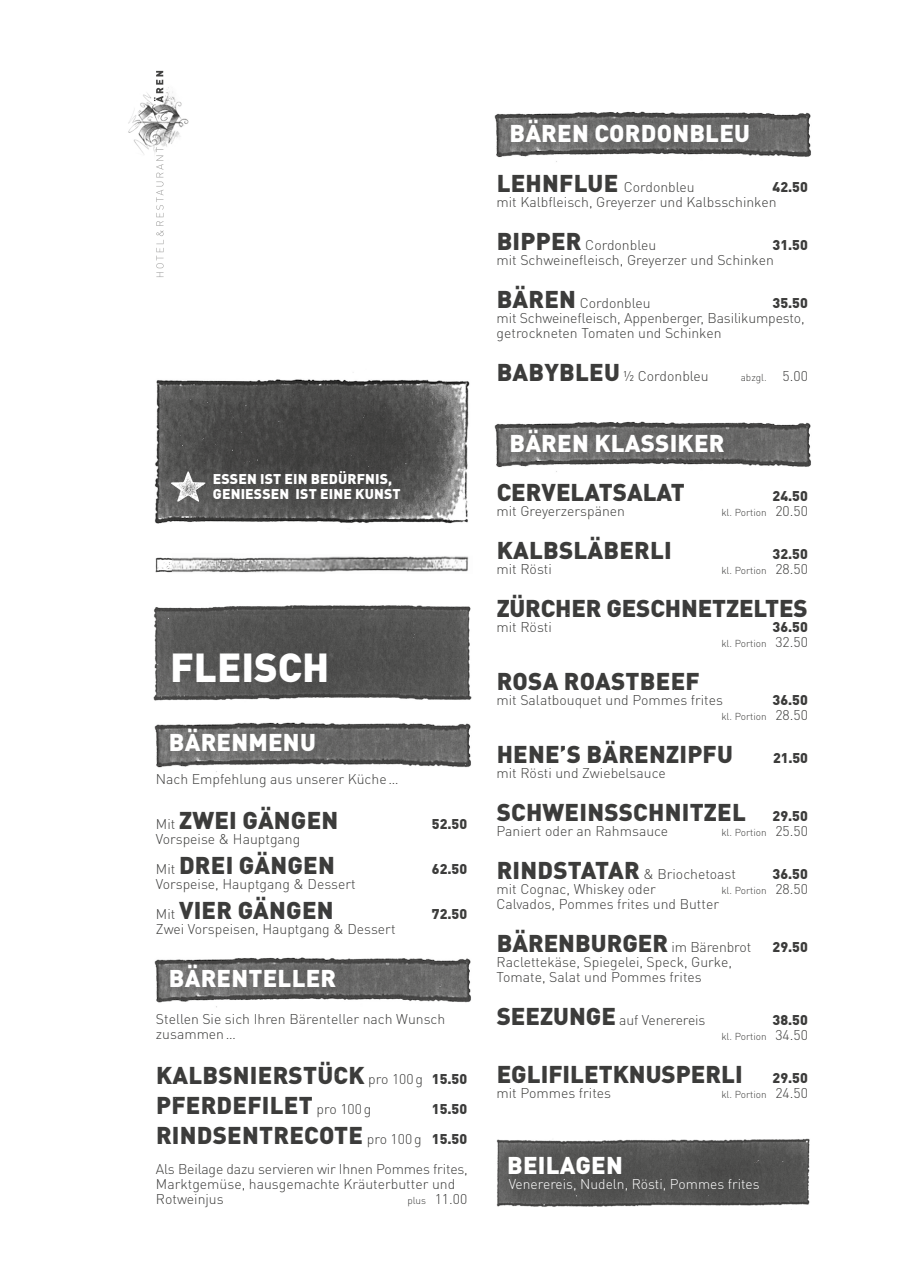
<style>
.page{position:relative;width:908px;height:1276px;background:#fff}
.page>*{position:absolute;margin:0;border:0;box-sizing:border-box;transform-origin:0 0}
.t1{font:900 40px "DIN Pro";color:#fff}
.t2{font:900 24px "DIN Pro";letter-spacing:.01em;color:#3c3c3b}
.t3{font:900 24px "DIN Pro";letter-spacing:.01em;color:#fff}
.t4{font:300 14px/15px "DIN Pro";color:#3c3c3b}
.t5{font:900 14px "DIN Pro";color:#3c3c3b}
.t6{font:900 14px "DIN Pro";letter-spacing:.01em;color:#fff}
.t7{font:300 14px "DIN Pro";color:#fff}
.t8{font:300 10px "DIN Pro";color:#3c3c3b}
.s1{font-weight:300;font-size:14px}
.s2{font-size:14px}
.s3{font-size:10px}
.s4{font-weight:900;font-size:24px}
</style>
<div class="page">
<img style="left:128px;top:70px;width:683px;height:1137px">
<p class="t6" style="left:213px;top:469px;width:181px">ESSEN IST EIN BEDÜRFNIS,</p>
<p class="t6" style="left:213px;top:484px;width:189px">GENIESSEN IST EINE KUNST</p>
<p class="t1" style="left:170px;top:640px;width:161px">FLEISCH</p>
<p class="t3" style="left:169px;top:726px;width:148px">BÄRENMENU</p>
<p class="t4" style="left:156px;top:771px;width:244px">Nach Empfehlung aus unserer Küche…</p>
<p class="t2" style="left:156px;top:804px;width:184px"><span class="s1">Mit</span> ZWEI GÄNGEN</p>
<p class="t4" style="left:156px;top:831px;width:146px">Vorspeise &amp; Hauptgang</p>
<p class="t2" style="left:156px;top:849px;width:180px"><span class="s1">Mit</span> DREI GÄNGEN</p>
<p class="t4" style="left:156px;top:876px;width:201px">Vorspeise, Hauptgang &amp; Dessert</p>
<p class="t2" style="left:156px;top:894px;width:179px"><span class="s1">Mit</span> VIER GÄNGEN</p>
<p class="t4" style="left:156px;top:921px;width:241px">Zwei Vorspeisen, Hauptgang &amp; Dessert</p>
<p class="t3" style="left:169px;top:962px;width:169px">BÄRENTELLER</p>
<p class="t5" style="left:432px;top:815px;width:37px">52.50</p>
<p class="t5" style="left:432px;top:860px;width:37px">62.50</p>
<p class="t5" style="left:432px;top:905px;width:37px">72.50</p>
<p class="t4" style="left:156px;top:1011px;width:291px">Stellen Sie sich Ihren Bärenteller nach Wunsch</p>
<p class="t4" style="left:156px;top:1026px;width:82px">zusammen…</p>
<p class="t2" style="left:156px;top:1059px;width:312px">KALBSNIERSTÜCK <span class="s1">pro 100g</span> <span class="s2">15.50</span></p>
<p class="t2" style="left:156px;top:1089px;width:216px">PFERDEFILET <span class="s1">pro 100g</span></p>
<p class="t5" style="left:432px;top:1100px;width:37px">15.50</p>
<p class="t2" style="left:156px;top:1119px;width:312px">RINDSENTRECOTE <span class="s1">pro 100g</span> <span class="s2">15.50</span></p>
<p class="t4" style="left:156px;top:1161px;width:313px">Als Beilage dazu servieren wir Ihnen Pommes frites,<br>Marktgemüse, hausgemachte Kräuterbutter und<br>Rotweinjus</p>
<p class="t4" style="left:407px;top:1191px;width:61px"><span class="s3">plus</span> 11.00</p>
<p class="t3" style="left:509px;top:117px;width:242px">BÄREN CORDONBLEU</p>
<p class="t4" style="left:496px;top:179px;width:199px"><span class="s4">LEHNFLUE</span> Cordonbleu</p>
<p class="t5" style="left:772px;top:177px;width:37px">42.50</p>
<p class="t4" style="left:496px;top:194px;width:281px">mit Kalbfleisch, Greyerzer und Kalbsschinken</p>
<p class="t4" style="left:496px;top:237px;width:161px"><span class="s4">BIPPER</span> Cordonbleu</p>
<p class="t5" style="left:772px;top:235px;width:37px">31.50</p>
<p class="t4" style="left:496px;top:252px;width:279px">mit Schweinefleisch, Greyerzer und Schinken</p>
<p class="t4" style="left:496px;top:295px;width:155px"><span class="s4">BÄREN</span> Cordonbleu</p>
<p class="t5" style="left:772px;top:293px;width:37px">35.50</p>
<p class="t4" style="left:496px;top:310px;width:309px">mit Schweinefleisch, Appenberger, Basilikumpesto, getrockneten Tomaten und Schinken</p>
<p class="t4" style="left:496px;top:368px;width:213px"><span class="s4">BABYBLEU</span> ½ Cordonbleu</p>
<p class="t8" style="left:740px;top:370px;width:69px">abzgl. <span class="s2">5.00</span></p>
<p class="t3" style="left:509px;top:427px;width:216px">BÄREN KLASSIKER</p>
<p class="t2" style="left:496px;top:476px;width:189px">CERVELATSALAT</p>
<p class="t5" style="left:772px;top:486px;width:37px">24.50</p>
<p class="t4" style="left:496px;top:503px;width:130px">mit Greyerzerspänen</p>
<p class="t8" style="left:721px;top:505px;width:88px">kl. Portion <span class="s2">20.50</span></p>
<p class="t2" style="left:496px;top:534px;width:177px">KALBSLÄBERLI</p>
<p class="t5" style="left:772px;top:544px;width:37px">32.50</p>
<p class="t4" style="left:496px;top:561px;width:57px">mit Rösti</p>
<p class="t8" style="left:721px;top:563px;width:88px">kl. Portion <span class="s2">28.50</span></p>
<p class="t2" style="left:496px;top:592px;width:312px">ZÜRCHER GESCHNETZELTES</p>
<p class="t4" style="left:496px;top:619px;width:57px">mit Rösti</p>
<p class="t5" style="left:772px;top:617px;width:37px">36.50</p>
<p class="t8" style="left:721px;top:636px;width:88px">kl. Portion <span class="s2">32.50</span></p>
<p class="t2" style="left:496px;top:665px;width:204px">ROSA ROASTBEEF</p>
<p class="t4" style="left:496px;top:692px;width:228px">mit Salatbouquet und Pommes frites</p>
<p class="t5" style="left:772px;top:690px;width:37px">36.50</p>
<p class="t8" style="left:721px;top:709px;width:88px">kl. Portion <span class="s2">28.50</span></p>
<p class="t2" style="left:496px;top:738px;width:238px">HENE’S BÄRENZIPFU</p>
<p class="t5" style="left:772px;top:748px;width:36px">21.50</p>
<p class="t4" style="left:496px;top:765px;width:171px">mit Rösti und Zwiebelsauce</p>
<p class="t2" style="left:496px;top:796px;width:312px">SCHWEINSSCHNITZEL <span class="s2">29.50</span></p>
<p class="t4" style="left:496px;top:823px;width:173px">Paniert oder an Rahmsauce</p>
<p class="t8" style="left:721px;top:825px;width:88px">kl. Portion <span class="s2">25.50</span></p>
<p class="t4" style="left:496px;top:866px;width:241px"><span class="s4">RINDSTATAR</span> &amp; Briochetoast</p>
<p class="t5" style="left:772px;top:864px;width:37px">36.50</p>
<p class="t4" style="left:496px;top:881px;width:161px">mit Cognac, Whiskey oder</p>
<p class="t8" style="left:721px;top:883px;width:88px">kl. Portion <span class="s2">28.50</span></p>
<p class="t4" style="left:496px;top:896px;width:224px">Calvados, Pommes frites und Butter</p>
<p class="t2" style="left:496px;top:927px;width:256px">BÄRENBURGER <span class="s1">im Bärenbrot</span></p>
<p class="t5" style="left:772px;top:937px;width:37px">29.50</p>
<p class="t4" style="left:496px;top:954px;width:237px">Raclettekäse, Spiegelei, Speck, Gurke,<br>Tomate, Salat und Pommes frites</p>
<p class="t4" style="left:496px;top:1012px;width:210px"><span class="s4">SEEZUNGE</span> auf Venerereis</p>
<p class="t5" style="left:772px;top:1010px;width:37px">38.50</p>
<p class="t8" style="left:721px;top:1029px;width:88px">kl. Portion <span class="s2">34.50</span></p>
<p class="t2" style="left:496px;top:1058px;width:312px">EGLIFILETKNUSPERLI <span class="s2">29.50</span></p>
<p class="t4" style="left:496px;top:1085px;width:116px">mit Pommes frites</p>
<p class="t8" style="left:721px;top:1087px;width:88px">kl. Portion <span class="s2">24.50</span></p>
<p class="t3" style="left:507px;top:1149px;width:117px">BEILAGEN</p>
<p class="t7" style="left:508px;top:1174px;width:252px">Venerereis, Nudeln, Rösti, Pommes frites</p>
</div>
